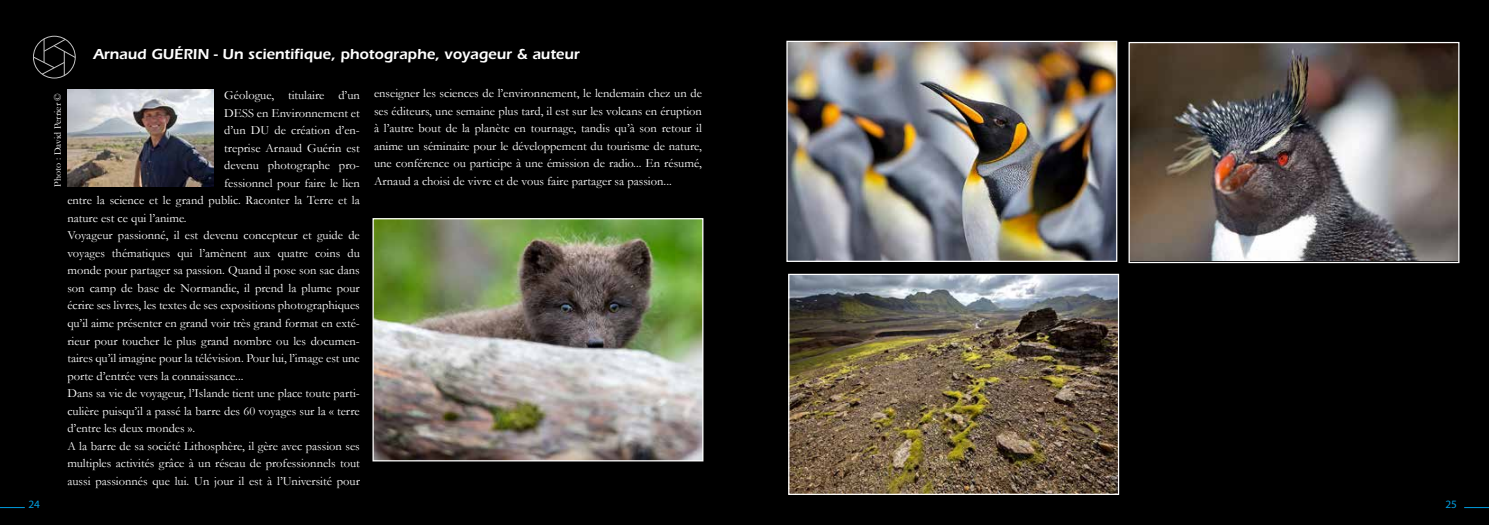
<style>
.page{position:relative;width:1489px;height:525px;background:#fff}
.page>*{position:absolute;margin:0;border:0;box-sizing:border-box;transform-origin:0 0}
.t1{font:600 15px "ITC Eras Std";color:#fff}
.t2{font:12.5px/17.5px "Garamond";color:#fff;text-align:justify}
.t3{font:11.25px "Myriad Pro";color:#009ee0}
.t4{font:10px "Garamond";color:#fff}
</style>
<div class="page">
<div style="left:744px;top:0;width:744px;height:524px;background:#000"></div>
<div style="left:0;top:0;width:744px;height:524px;background:#000"></div>
<div style="left:33px;top:36px;width:42px;height:42px;border:1px solid #fff;border-radius:50%"></div>
<svg style="left:33px;top:39px;width:43px;height:37px"></svg>
<svg style="left:0;top:507px;width:25px;height:1px"></svg>
<svg style="left:1464px;top:507px;width:24px;height:1px"></svg>
<img style="left:67px;top:89px;width:146px;height:97px">
<img style="left:1130px;top:44px;width:327px;height:216px">
<div style="left:1128px;top:42px;width:331px;height:221px;border:1px solid #fff"></div>
<img style="left:788px;top:43px;width:327px;height:217px">
<div style="left:786px;top:41px;width:331px;height:221px;border:1px solid #fff"></div>
<img style="left:374px;top:220px;width:327px;height:239px">
<div style="left:372px;top:218px;width:331px;height:243px;border:1px solid #fff"></div>
<img style="left:790px;top:275px;width:327px;height:217px">
<div style="left:788px;top:273px;width:331px;height:221px;border:1px solid #fff"></div>
<p class="t1" style="left:93px;top:45px;width:488px">Arnaud GUÉRIN - Un scientifique, photographe, voyageur &amp; auteur</p>
<p class="t2" style="left:224px;top:86px;width:137px">Géologue, titulaire d’un</p>
<p class="t2" style="left:224px;top:104px;width:137px">DESS en Environnement et</p>
<p class="t2" style="left:224px;top:121px;width:137px">d’un DU de création d’en-</p>
<p class="t2" style="left:224px;top:139px;width:137px">treprise Arnaud Guérin est</p>
<p class="t2" style="left:224px;top:156px;width:137px">devenu photographe pro-</p>
<p class="t2" style="left:224px;top:174px;width:137px">fessionnel pour faire le lien</p>
<p class="t2" style="left:67px;top:191px;width:294px">entre la science et le grand public. Raconter la Terre et la</p>
<p class="t2" style="left:67px;top:209px;width:121px">nature est ce qui l’anime.</p>
<p class="t2" style="left:67px;top:226px;width:294px">Voyageur passionné, il est devenu concepteur et guide de</p>
<p class="t2" style="left:67px;top:244px;width:294px">voyages thématiques qui l’amènent aux quatre coins du</p>
<p class="t2" style="left:67px;top:261px;width:294px">monde pour partager sa passion. Quand il pose son sac dans</p>
<p class="t2" style="left:67px;top:279px;width:294px">son camp de base de Normandie, il prend la plume pour</p>
<p class="t2" style="left:67px;top:296px;width:294px">écrire ses livres, les textes de ses expositions photographiques</p>
<p class="t2" style="left:67px;top:314px;width:294px">qu’il aime présenter en grand voir très grand format en exté-</p>
<p class="t2" style="left:67px;top:331px;width:294px">rieur pour toucher le plus grand nombre ou les documen-</p>
<p class="t2" style="left:67px;top:349px;width:294px">taires qu’il imagine pour la télévision. Pour lui, l’image est une</p>
<p class="t2" style="left:67px;top:366px;width:178px">porte d’entrée vers la connaissance...</p>
<p class="t2" style="left:67px;top:384px;width:294px">Dans sa vie de voyageur, l’Islande tient une place toute parti-</p>
<p class="t2" style="left:67px;top:401px;width:294px">culière puisqu’il a passé la barre des 60 voyages sur la « terre</p>
<p class="t2" style="left:67px;top:419px;width:129px">d’entre les deux mondes ».</p>
<p class="t2" style="left:67px;top:436px;width:294px">A la barre de sa société Lithosphère, il gère avec passion ses</p>
<p class="t2" style="left:67px;top:454px;width:294px">multiples activités grâce à un réseau de professionnels tout</p>
<p class="t2" style="left:67px;top:471px;width:294px">aussi passionnés que lui. Un jour il est à l’Université pour</p>
<p class="t2" style="left:374px;top:84px;width:329px">enseigner les sciences de l’environnement, le lendemain chez un de ses éditeurs, une semaine plus tard, il est sur les volcans en éruption à l’autre bout de la planète en tournage, tandis qu’à son retour il anime un séminaire pour le développement du tourisme de nature, une conférence ou participe à une émission de radio... En résumé,</p>
<p class="t4" style="left:51px;top:186px;width:95px;rotate:-90deg">Photo : David Perrier ©</p>
<p class="t2" style="left:374px;top:172px;width:299px">Arnaud a choisi de vivre et de vous faire partager sa passion...</p>
<p class="t3" style="left:28px;top:497px;width:13px">24</p>
<p class="t3" style="left:1445px;top:497px;width:13px">25</p>
</div>
